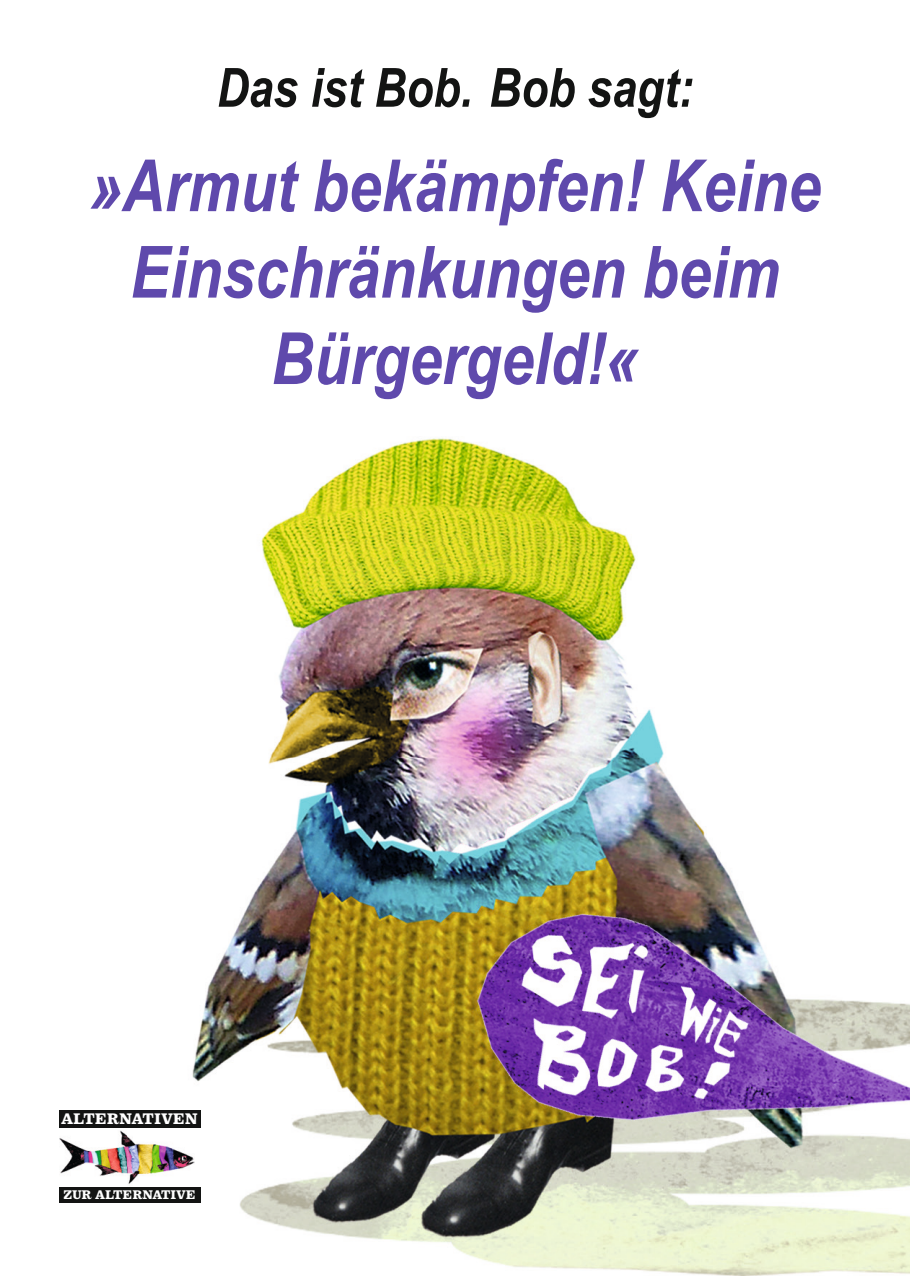
<style>
.page{position:relative;width:910px;height:1276px;background:#fff}
.page>*{position:absolute;margin:0;border:0;box-sizing:border-box;transform-origin:0 0}
.t1{font:italic 700 72px/86.4px "Arial Narrow";color:#5f49ac;text-align:center}
.t2{font:italic 700 54px "Arial Narrow";color:#131413}
.t3{font:900 16.5px "Oxtail OT";letter-spacing:-.005em;color:#fff}
.t4{font:900 13.5px "Oxtail OT";letter-spacing:-.01em;color:#fff}
</style>
<div class="page">
<img style="left:261px;top:438px;width:403px;height:319px">
<img style="left:716px;top:854px;width:194px;height:422px">
<img style="left:59px;top:757px;width:657px;height:518px">
<div style="left:60px;top:1110px;width:141px;height:92px;background:linear-gradient(to right,#fff,#fff)"></div>
<div style="left:60px;top:1186px;width:141px;height:16px;background:#131413"></div>
<div style="left:60px;top:1110px;width:141px;height:17px;background:#131413"></div>
<img style="left:60px;top:1130px;width:135px;height:56px">
<p class="t2" style="left:217px;top:47px;width:478px">Das ist Bob. Bob sagt:</p>
<p class="t1" style="left:89px;top:139px;width:733px">»Armut bekämpfen! Keine<br>Einschränkungen beim<br>Bürgergeld!«</p>
<p class="t3" style="left:61px;top:1110px;width:138px">ALTERNATIVEN</p>
<p class="t4" style="left:63px;top:1187px;width:134px">ZUR ALTERNATIVE</p>
</div>
